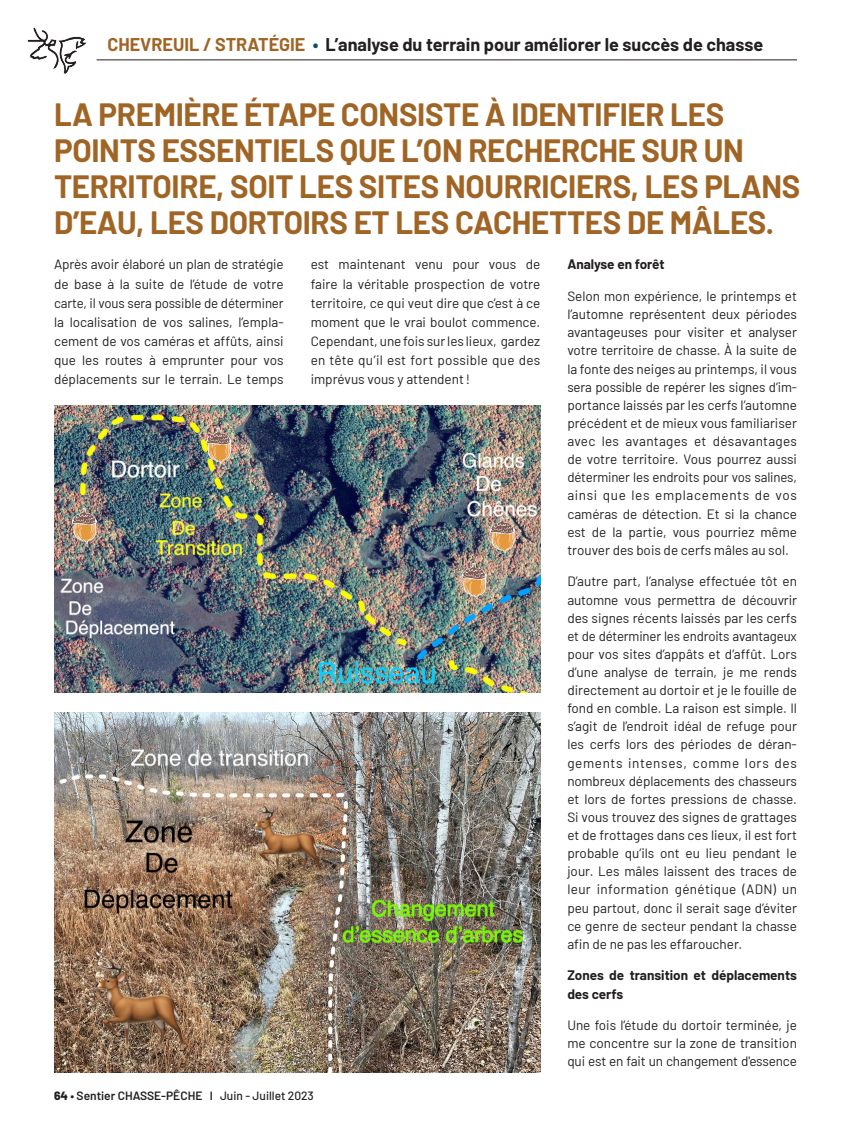
<style>
.page{position:relative;width:851px;height:1134px;background:#fff}
.page>*{position:absolute;margin:0;border:0;box-sizing:border-box;transform-origin:0 0}
.t1{font:700 31.5px/36px "Barlow";letter-spacing:-.01em;color:#a06425}
.t2{font:700 18px "Barlow";color:#231f20}
.t3{font:13.5px/18.1px "Barlow";color:#231f20;text-align:justify}
.t4{font:700 13.5px/18.1px "Barlow";color:#231f20}
.t5{font:600 12px "Barlow";color:#231f20}
.s1{color:#a06425}
.s2{color:#0f4d6b}
.s3{font-weight:800}
.s4{font-weight:500}
</style>
<div class="page">
<hr style="left:97px;top:60px;width:699px;height:1px;background:#231f20">
<svg style="left:27px;top:27px;width:59px;height:47px"></svg>
<img style="left:54px;top:405px;width:486px;height:287px">
<img style="left:54px;top:712px;width:486px;height:361px">
<h2 class="t2" style="left:107px;top:32px;width:657px"><span class="s1">CHEVREUIL / STRATÉGIE</span> <span class="s2">•</span> L’analyse du terrain pour améliorer le succès de chasse</h2>
<h1 class="t1" style="left:54px;top:94px;width:747px">LA PREMIÈRE ÉTAPE CONSISTE À IDENTIFIER LES POINTS ESSENTIELS QUE L’ON RECHERCHE SUR UN TERRITOIRE, SOIT LES SITES NOURRICIERS, LES PLANS D’EAU, LES DORTOIRS ET LES CACHETTES DE MÂLES.</h1>
<p class="t3" style="left:54px;top:254px;width:231px;line-height:19px">Après avoir élaboré un plan de stratégie de base à la suite de l’étude de votre carte, il vous sera possible de déterminer la localisation de vos salines, l’empla&shy;cement de vos caméras et affûts, ainsi que les routes à emprunter pour vos déplacements sur le terrain. Le temps</p>
<p class="t3" style="left:310px;top:254px;width:231px;line-height:19px">est maintenant venu pour vous de faire la véritable prospection de votre territoire, ce qui veut dire que c’est à ce moment que le vrai boulot commence.<br>Cependant, une fois sur les lieux, gardez en tête qu’il est fort possible que des imprévus vous y attendent!</p>
<p class="t4" style="left:567px;top:254px;width:99px">Analyse en forêt</p>
<p class="t3" style="left:567px;top:286px;width:231px">Selon mon expérience, le printemps et l’automne représentent deux périodes avantageuses pour visiter et analyser votre territoire de chasse. À la suite de la fonte des neiges au printemps, il vous sera possible de repérer les signes d’im&shy;portance laissés par les cerfs l’automne précédent et de mieux vous familiariser avec les avantages et désavantages de votre territoire. Vous pourrez aussi déterminer les endroits pour vos salines, ainsi que les emplacements de vos caméras de détection. Et si la chance est de la partie, vous pourriez même trouver des bois de cerfs mâles au sol.</p>
<p class="t3" style="left:567px;top:571px;width:231px">D’autre part, l’analyse effectuée tôt en automne vous permettra de découvrir des signes récents laissés par les cerfs et de déterminer les endroits avantageux pour vos sites d’appâts et d’affût. Lors d’une analyse de terrain, je me rends directement au dortoir et je le fouille de fond en comble. La raison est simple. Il s’agit de l’endroit idéal de refuge pour les cerfs lors des périodes de déran&shy;gements intenses, comme lors des nombreux déplacements des chasseurs et lors de fortes pressions de chasse.<br>Si vous trouvez des signes de grattages et de frottages dans ces lieux, il est fort probable qu’ils ont eu lieu pendant le jour. Les mâles laissent des traces de leur information génétique (ADN) un peu partout, donc il serait sage d’éviter ce genre de secteur pendant la chasse afin de ne pas les effaroucher.</p>
<p class="t4" style="left:567px;top:965px;width:231px">Zones de transition et déplacements des cerfs</p>
<p class="t3" style="left:567px;top:1015px;width:231px">Une fois l’étude du dortoir terminée, je me concentre sur la zone de transition qui est en fait un changement d'essence</p>
<p class="t5" style="left:54px;top:1086px;width:261px"><span class="s3">64</span> • Sentier CHASSE-PÊCHE I <span class="s4">Juin - Juillet 2023</span></p>
</div>
